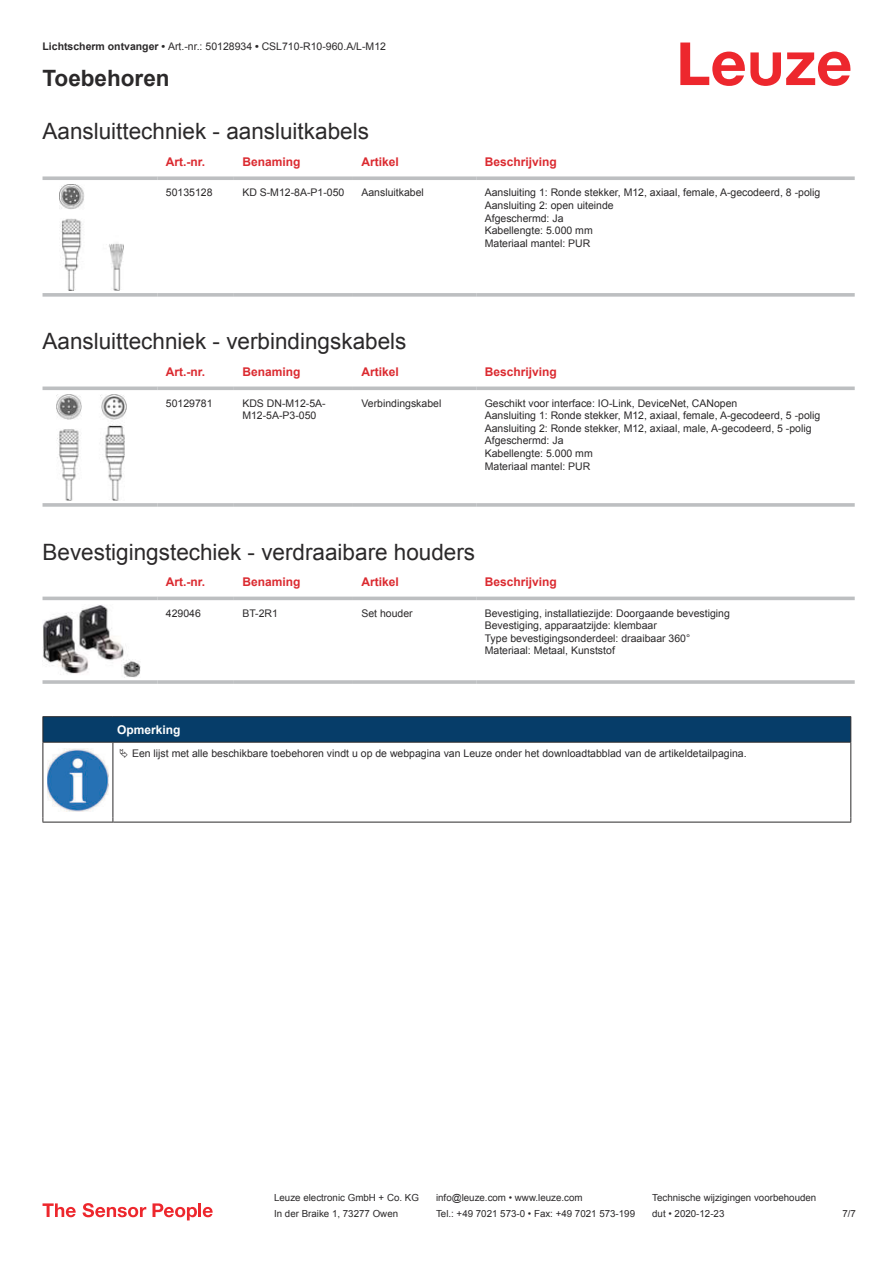
<style>
.page{position:relative;width:893px;height:1263px;background:#fff}
.page>*{position:absolute;margin:0;border:0;box-sizing:border-box;transform-origin:0 0}
.t1{font:22.5px "Arial";color:#2b292a}
.t2{font:700 22.5px "Arial";color:#2b292a}
.t3{font:700 12px "Arial";color:#db2a30}
.t4{font:700 12px "Arial";color:#fff}
.t5{font:10.5px/12.6px "Arial";color:#2b292a}
.t6{font:9.75px "Arial";color:#2b292a}
.s1{font-weight:700}
</style>
<div class="page">
<svg style="left:680px;top:43px;width:170px;height:43px"></svg>
<svg style="left:43px;top:176px;width:114px;height:4px"></svg>
<svg style="left:157px;top:176px;width:77px;height:4px"></svg>
<svg style="left:234px;top:176px;width:119px;height:4px"></svg>
<svg style="left:353px;top:176px;width:123px;height:4px"></svg>
<svg style="left:476px;top:176px;width:379px;height:4px;fill:#bdbfc1"></svg>
<svg style="left:43px;top:293px;width:114px;height:4px"></svg>
<svg style="left:157px;top:293px;width:77px;height:4px"></svg>
<svg style="left:234px;top:293px;width:119px;height:4px"></svg>
<svg style="left:353px;top:293px;width:123px;height:4px"></svg>
<svg style="left:476px;top:293px;width:379px;height:4px;fill:#c1c3c5"></svg>
<img style="left:59px;top:184px;width:65px;height:107px">
<svg style="left:43px;top:386px;width:114px;height:4px"></svg>
<svg style="left:157px;top:386px;width:77px;height:4px"></svg>
<svg style="left:234px;top:386px;width:119px;height:4px"></svg>
<svg style="left:353px;top:386px;width:123px;height:4px"></svg>
<svg style="left:476px;top:386px;width:379px;height:4px;fill:#bdbfc1"></svg>
<svg style="left:43px;top:503px;width:114px;height:4px"></svg>
<hr style="left:157px;top:503px;width:77px;height:4px;background:#c6c7c9">
<svg style="left:234px;top:503px;width:119px;height:4px"></svg>
<svg style="left:353px;top:503px;width:123px;height:4px"></svg>
<hr style="left:476px;top:503px;width:379px;height:4px;background:#c6c7c9">
<img style="left:56px;top:394px;width:70px;height:107px">
<svg style="left:43px;top:596px;width:812px;height:75px"></svg>
<hr style="left:43px;top:597px;width:114px;height:3px;background:#bdbfc1">
<hr style="left:157px;top:597px;width:77px;height:3px;background:#bdbfc1">
<hr style="left:234px;top:597px;width:119px;height:3px;background:#bdbfc1">
<hr style="left:353px;top:597px;width:123px;height:3px;background:#bdbfc1">
<hr style="left:476px;top:597px;width:379px;height:3px;background:#bdbfc1">
<hr style="left:43px;top:680px;width:114px;height:4px;background:#bdbfc1">
<hr style="left:157px;top:680px;width:77px;height:4px;background:#c8cacb">
<hr style="left:234px;top:680px;width:119px;height:4px;background:#c3c5c6">
<hr style="left:353px;top:680px;width:123px;height:4px;background:#bdbfc1">
<hr style="left:476px;top:680px;width:379px;height:4px;background:#c8cacb">
<img style="left:43px;top:604px;width:97px;height:74px">
<svg style="left:44px;top:743px;width:806px;height:79px"></svg>
<hr style="left:43px;top:716px;width:70px;height:1px;background:#2b292a">
<hr style="left:43px;top:742px;width:70px;height:1px;background:#2b292a">
<hr style="left:113px;top:716px;width:738px;height:1px;background:#2b292a">
<svg style="left:43px;top:717px;width:808px;height:25px"></svg>
<hr style="left:113px;top:742px;width:738px;height:1px;background:#2b292a">
<hr style="left:43px;top:742px;width:1px;height:76px;background:#2b292a">
<hr style="left:113px;top:742px;width:1px;height:76px;background:#2b292a">
<hr style="left:850px;top:742px;width:1px;height:76px;background:#2b292a">
<hr style="left:43px;top:822px;width:70px;height:1px;background:#2b292a">
<hr style="left:113px;top:822px;width:738px;height:1px;background:#2b292a">
<img style="left:47px;top:749px;width:61px;height:62px">
<div style="left:115px;top:743px;width:734px;height:20px;background:#fff"></div>
<svg style="left:43px;top:1203px;width:33px;height:14px"></svg>
<svg style="left:83px;top:1203px;width:63px;height:14px"></svg>
<svg style="left:153px;top:1203px;width:44px;height:17px"></svg>
<hr style="left:198px;top:1203px;width:3px;height:14px;background:#ed272d">
<svg style="left:203px;top:1207px;width:10px;height:10px"></svg>
<p class="t5" style="left:43px;top:41px;width:345px"><span class="s1">Lichtscherm ontvanger •</span> Art.-nr.: 50128934 <span class="s1">•</span> CSL710-R10-960.A/L-M12</p>
<h1 class="t2" style="left:43px;top:70px;width:129px">Toebehoren</h1>
<h1 class="t1" style="left:43px;top:123px;width:328px">Aansluittechniek - aansluitkabels</h1>
<p class="t3" style="left:166px;top:157px;width:41px">Art.-nr.</p>
<p class="t3" style="left:242px;top:157px;width:60px">Benaming</p>
<p class="t3" style="left:361px;top:157px;width:39px">Artikel</p>
<p class="t3" style="left:485px;top:157px;width:74px">Beschrijving</p>
<p class="t5" style="left:166px;top:187px;width:48px">50135128</p>
<p class="t5" style="left:242px;top:187px;width:104px">KD S-M12-8A-P1- 050</p>
<p class="t5" style="left:361px;top:187px;width:64px">Aansluitkabel</p>
<p class="t5" style="left:485px;top:187px;width:337px">Aansluiting 1: Ronde stekker, M12, axiaal, female, A-gecodeerd, 8 -polig Aansluiting 2: open uiteinde<br>Afgeschermd: Ja<br>Kabellengte: 5.000 mm<br>Materiaal mantel: PUR</p>
<h1 class="t1" style="left:43px;top:333px;width:365px">Aansluittechniek - verbindingskabels</h1>
<p class="t3" style="left:166px;top:367px;width:41px">Art.-nr.</p>
<p class="t3" style="left:242px;top:367px;width:60px">Benaming</p>
<p class="t3" style="left:361px;top:367px;width:39px">Artikel</p>
<p class="t3" style="left:485px;top:367px;width:74px">Beschrijving</p>
<p class="t5" style="left:166px;top:397px;width:48px">50129781</p>
<p class="t5" style="left:242px;top:397px;width:85px">KDS DN-M12-5A-<br>M12-5A-P3-050</p>
<p class="t5" style="left:361px;top:397px;width:81px">Verbindingskabel</p>
<p class="t5" style="left:485px;top:397px;width:337px">Geschikt voor interface: IO-Link, DeviceNet, CANopen<br>Aansluiting 1: Ronde stekker, M12, axiaal, female, A-gecodeerd, 5 -polig Aansluiting 2: Ronde stekker, M12, axiaal, male, A-gecodeerd, 5 -polig Afgeschermd: Ja<br>Kabellengte: 5.000 mm<br>Materiaal mantel: PUR</p>
<h1 class="t1" style="left:43px;top:543px;width:434px">Bevestigingstechiek - verdraaibare houders</h1>
<p class="t3" style="left:166px;top:577px;width:41px">Art.-nr.</p>
<p class="t3" style="left:242px;top:577px;width:60px">Benaming</p>
<p class="t3" style="left:361px;top:577px;width:39px">Artikel</p>
<p class="t3" style="left:485px;top:577px;width:74px">Beschrijving</p>
<p class="t5" style="left:166px;top:608px;width:37px">429046</p>
<p class="t5" style="left:242px;top:608px;width:37px">BT-2R1</p>
<p class="t5" style="left:361px;top:608px;width:53px">Set houder</p>
<p class="t5" style="left:485px;top:608px;width:247px">Bevestiging, installatiezijde: Doorgaande bevestiging Bevestiging, apparaatzijde: klembaar<br>Type bevestigingsonderdeel: draaibaar 360° Materiaal: Metaal, Kunststof</p>
<p class="t4" style="left:117px;top:725px;width:65px">Opmerking</p>
<p class="t5" style="left:132px;top:748px;width:616px">Een lijst met alle beschikbare toebehoren vindt u op de webpagina van Leuze onder het downloadtabblad van de artikeldetailpagina.</p>
<p class="t6" style="left:274px;top:1194px;width:146px">Leuze electronic GmbH + Co. KG</p>
<p class="t6" style="left:436px;top:1194px;width:148px">info@leuze.com • www.leuze.com</p>
<p class="t6" style="left:652px;top:1194px;width:166px">Technische wijzigingen voorbehouden</p>
<p class="t6" style="left:274px;top:1210px;width:126px">In der Braike 1, 73277 Owen</p>
<p class="t6" style="left:436px;top:1210px;width:201px">Tel.: +49 7021 573-0 • Fax: +49 7021 573-199</p>
<p class="t6" style="left:652px;top:1210px;width:74px">dut • 2020-12-23</p>
<p class="t6" style="left:842px;top:1210px;width:15px">7 /7</p>
</div>
